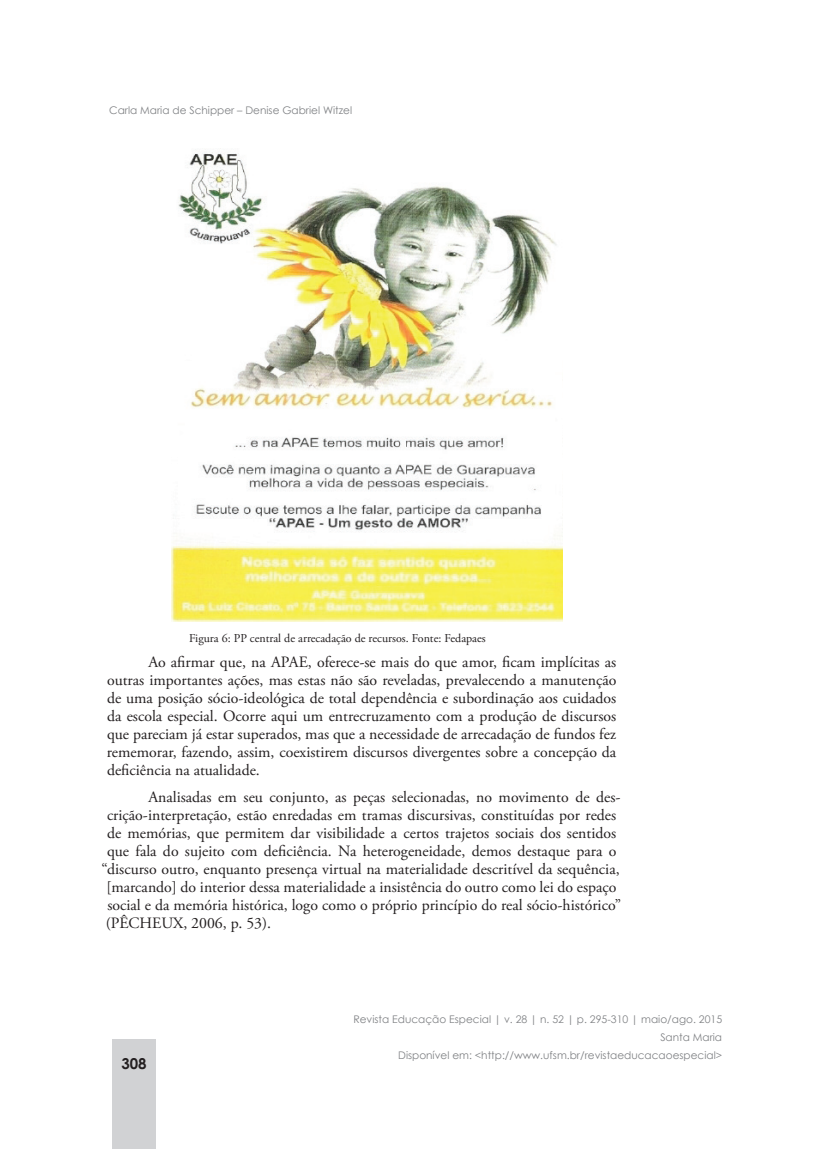
<style>
.page{position:relative;width:830px;height:1149px;background:#fff}
.page>*{position:absolute;margin:0;border:0;box-sizing:border-box;transform-origin:0 0}
.t1{font:15.75px/18px "Adobe Garamond Pro";color:#231f20;text-align:justify}
.t2{font:700 15px "Century Gothic";color:#231f20}
.t3{font:12px "Adobe Garamond Pro";color:#231f20}
.t4{font:10.5px/18px "Century Gothic";color:#808285;text-align:right}
</style>
<div class="page">
<div style="left:112px;top:1039px;width:44px;height:109px;background:#d1d2d4"></div>
<img style="left:172px;top:152px;width:390px;height:469px">
<p class="t4" style="left:109px;top:101px;width:244px">Carla Maria de Schipper – Denise Gabriel Witzel</p>
<p class="t3" style="left:189px;top:631px;width:298px">Figura 6: PP central de arrecadação de recursos. Fonte: Fedapaes</p>
<p class="t1" style="left:107px;top:653px;width:511px;text-indent:41px">Ao afirmar que, na APAE, oferece-se mais do que amor, ficam implícitas as outras importantes ações, mas estas não são reveladas, prevalecendo a manutenção de uma posição sócio-ideológica de total dependência e subordinação aos cuidados da escola especial. Ocorre aqui um entrecruzamento com a produção de discursos que pareciam já estar superados, mas que a necessidade de arrecadação de fundos fez rememorar, fazendo, assim, coexistirem discursos divergentes sobre a concepção da deficiência na atualidade.</p>
<p class="t1" style="left:148px;top:788px;width:473px">Analisadas em seu conjunto, as peças selecionadas, no movimento de des-</p>
<p class="t1" style="left:107px;top:806px;width:510px">crição-interpretação, estão enredadas em tramas discursivas, constituídas por redes</p>
<p class="t1" style="left:107px;top:824px;width:510px">de memórias, que permitem dar visibilidade a certos trajetos sociais dos sentidos</p>
<p class="t1" style="left:107px;top:842px;width:510px">que fala do sujeito com deficiência. Na heterogeneidade, demos destaque para o</p>
<p class="t1" style="left:102px;top:860px;width:519px">“discurso outro, enquanto presença virtual na materialidade descritível da sequência,</p>
<p class="t1" style="left:106px;top:878px;width:511px">[marcando] do interior dessa materialidade a insistência do outro como lei do espaço</p>
<p class="t1" style="left:107px;top:896px;width:515px">social e da memória histórica, logo como o próprio princípio do real sócio-histórico”</p>
<p class="t1" style="left:106px;top:914px;width:167px">(PÊCHEUX, 2006, p. 53).</p>
<p class="t2" style="left:121px;top:1051px;width:27px">308</p>
<p class="t4" style="left:353px;top:1009px;width:370px">Revista Educação Especial | v. 28 | n. 52 | p. 295-310 | maio/ago. 2015<br>Santa Maria<br>Disponível em: &lt;http://www.ufsm.br/revistaeducacaoespecial&gt;</p>
</div>
